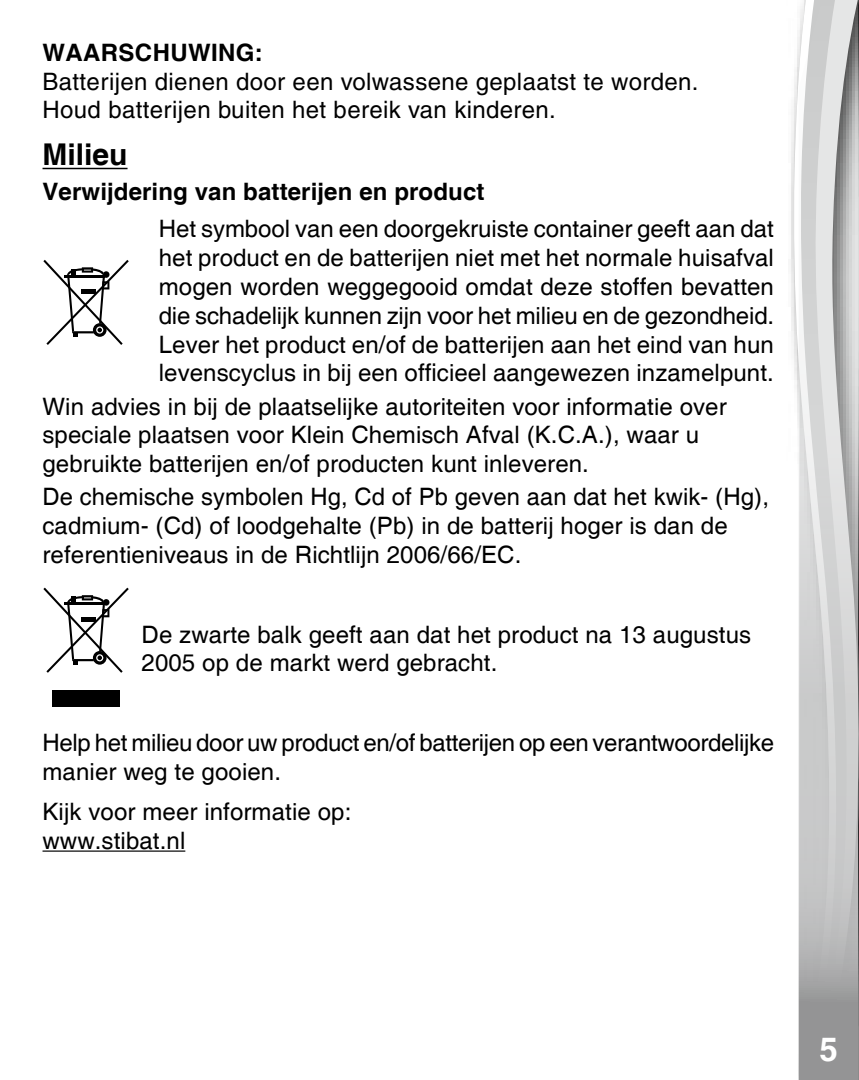
<style>
.page{position:relative;width:859px;height:1080px;background:#fff}
.page>*{position:absolute;margin:0;border:0;box-sizing:border-box;transform-origin:0 0}
.t1{font:700 33px "Helvetica";color:#fff}
.t2{font:700 30px "Helvetica";color:#000}
.t3{font:24px/28.8px "Helvetica";letter-spacing:.005em;color:#000}
.t4{font:500 24px/28.8px "Helvetica";letter-spacing:.015em;color:#000}
.t5{font:24px/28.8px "Helvetica";letter-spacing:-.015em;color:#000}
.t6{font:700 24px "Helvetica";letter-spacing:.005em;color:#000}
.s1{font-size:27px}
.s2{font-style:inherit}
</style>
<div class="page">
<div style="left:787px;top:0;width:71px;height:1080px;background:#000;opacity:.75"></div>
<svg style="left:793px;top:0;width:6px;height:1080px"></svg>
<svg style="left:799px;top:0;width:59px;height:1080px;background:#c7c7c7"></svg>
<div style="left:741px;top:1029px;width:57px;height:51px;background:#fff"></div>
<hr style="left:43px;top:168px;width:85px;height:1px;background:#000">
<hr style="left:43px;top:851px;width:142px;height:1px;background:#000">
<div style="left:52px;top:690px;width:68px;height:17px;background:#000"></div>
<svg style="left:43px;top:588px;width:86px;height:85px"></svg>
<svg style="left:43px;top:260px;width:86px;height:85px"></svg>
<p class="t6" style="left:43px;top:43px;width:222px">WAARSCHUWING:</p>
<p class="t4" style="left:43px;top:69px;width:658px">Batterijen dienen door een volwassene geplaatst te worden.<br>Houd batterijen buiten het bereik van kinderen.</p>
<p class="t2" style="left:43px;top:143px;width:87px">Milieu</p>
<p class="t6" style="left:43px;top:182px;width:443px">Verwijdering van batterijen en product</p>
<p class="t3" style="left:159px;top:217px;width:617px;text-align:justify">Het symbool van een doorgekruiste container geeft aan dat het product en de batterijen niet met het normale huisafval mogen worden weggegooid omdat deze stoffen bevatten die schadelijk kunnen zijn voor het milieu en de gezondheid.<br>Lever het product en/of de batterijen aan het eind van hun levenscyclus in bij een officieel aangewezen inzamelpunt.</p>
<p class="t3" style="left:43px;top:394px;width:686px">Win advies in bij de plaatselijke autoriteiten voor informatie over speciale plaatsen voor Klein Chemisch Afval (K.C.A.), waar u gebruikte batterijen en/of producten kunt inleveren.</p>
<p class="t3" style="left:43px;top:485px;width:728px">De chemische symbolen Hg, Cd of Pb geven aan dat het kwik- (Hg), cadmium- (Cd) of loodgehalte (Pb) in de batterij hoger is dan de referentieniveaus in de Richtlijn 2006/66/EC.</p>
<p class="t3" style="left:142px;top:622px;width:611px">De zwarte balk geeft aan dat het product na 13 augustus<br>2005 op de markt werd gebracht.</p>
<p class="t5" style="left:43px;top:731px;width:733px">Help het milieu door uw product en/of batterijen op een verantwoordelijke manier weg te gooien.</p>
<p class="t3" style="left:43px;top:799px;width:310px">Kijk voor meer informatie op: www.stibat.nl</p>
<h1 class="t1" style="left:820px;top:1028px;width:25px">5 <span class="s1">5</span><span class="s2">5</span></h1>
</div>
